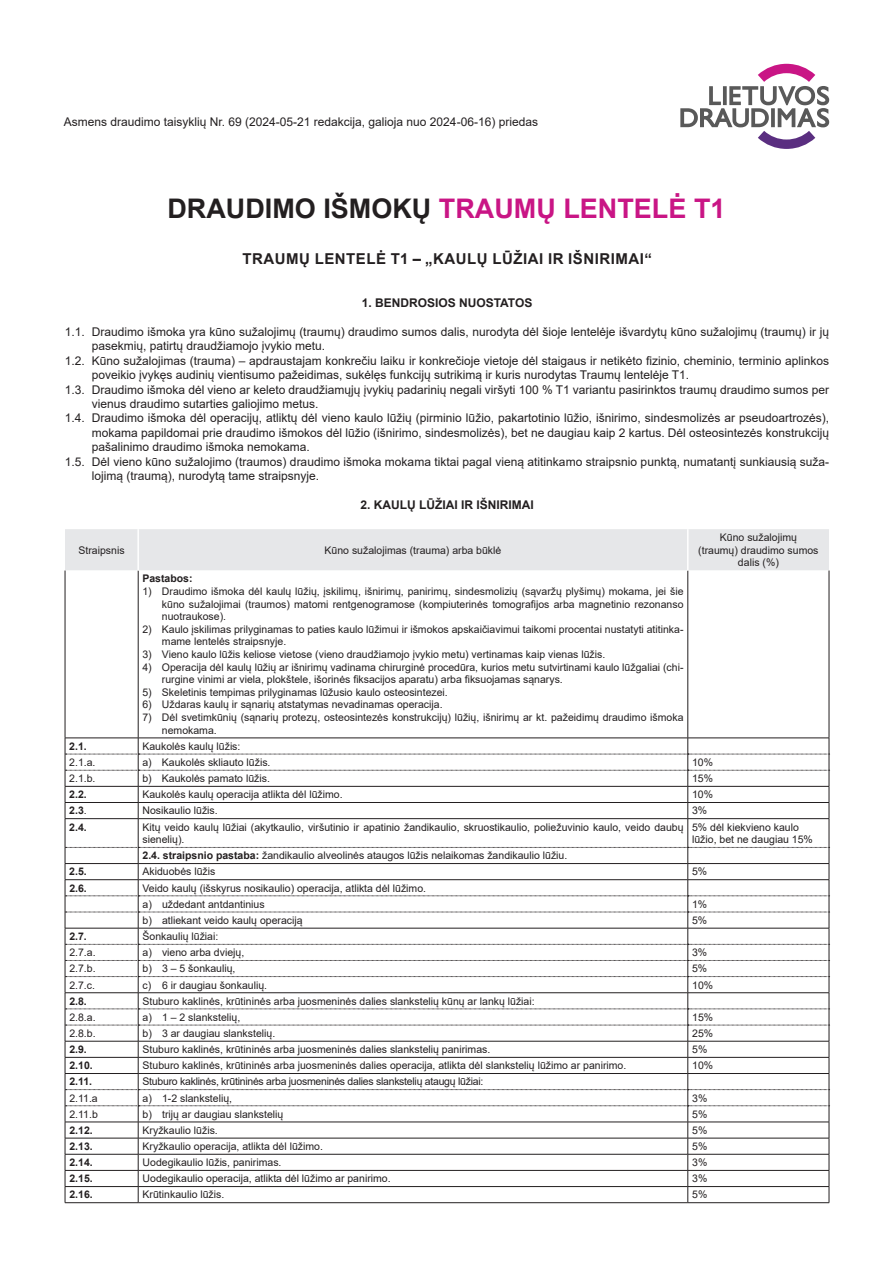
<style>
.page{position:relative;width:893px;height:1263px;background:#fff}
.page>*{position:absolute;margin:0;border:0;box-sizing:border-box;transform-origin:0 0}
.t1{font:700 27px "Arial";color:#c91585}
.t2{font:700 15px "Arial";letter-spacing:.035em;color:#231f20}
.t3{font:12px "Arial";color:#231f20}
.t4{font:700 12px "Arial";color:#231f20}
.t5{font:10.5px/12.6px "Arial";color:#231f20}
.t6{font:700 10.5px "Arial";color:#231f20}
.t7{font:10.5px "Arial";letter-spacing:-.025em;color:#231f20}
.s1{color:#231f20}
.s2{font-weight:400}
.s3{font-weight:700}
</style>
<div class="page">
<svg style="left:680px;top:64px;width:149px;height:85px"></svg>
<div style="left:65px;top:529px;width:764px;height:41px;background:#e6e7e9"></div>
<svg style="left:66px;top:570px;width:763px;height:168px"></svg>
<hr style="left:65px;top:570px;width:1px;height:168px;background:#231f20">
<hr style="left:138px;top:570px;width:1px;height:168px;background:#231f20">
<hr style="left:688px;top:570px;width:1px;height:168px;background:#231f20">
<hr style="left:829px;top:570px;width:1px;height:168px;background:#231f20">
<hr style="left:65px;top:1202px;width:73px;height:1px;background:#231f20">
<hr style="left:138px;top:1202px;width:550px;height:1px;background:#231f20">
<hr style="left:688px;top:1202px;width:141px;height:1px;background:#231f20">
<svg style="left:65px;top:738px;width:765px;height:464px"></svg>
<hr style="left:137px;top:529px;width:2px;height:41px;background:#fff">
<hr style="left:687px;top:529px;width:2px;height:41px;background:#fff">
<p class="t3" style="left:64px;top:113px;width:476px">Asmens draudimo taisyklių Nr. 69 (2024-05-21 redakcija, galioja nuo 2024-06-16) priedas</p>
<h1 class="t1" style="left:167px;top:189px;width:559px"><span class="s1">DRAUDIMO IŠMOKŲ</span> TRAUMŲ LENTELĖ T1</h1>
<h2 class="t2" style="left:242px;top:248px;width:411px">TRAUMŲ LENTELĖ T1 – „KAULŲ LŪŽIAI IR IŠNIRIMAI“</h2>
<p class="t4" style="left:362px;top:294px;width:172px">1. BENDROSIOS NUOSTATOS</p>
<p class="t3" style="left:65px;top:323px;width:766px">1.1. Draudimo išmoka yra kūno sužalojimų (traumų) draudimo sumos dalis, nurodyta dėl šioje lentelėje išvardytų kūno sužalojimų (traumų) ir jų</p>
<p class="t3" style="left:92px;top:338px;width:235px">pasekmių, patirtų draudžiamojo įvykio metu.</p>
<p class="t3" style="left:65px;top:352px;width:766px">1.2. Kūno sužalojimas (trauma) – apdraustajam konkrečiu laiku ir konkrečioje vietoje dėl staigaus ir netikėto fizinio, cheminio, terminio aplinkos</p>
<p class="t3" style="left:92px;top:367px;width:599px">poveikio įvykęs audinių vientisumo pažeidimas, sukėlęs funkcijų sutrikimą ir kuris nurodytas Traumų lentelėje T1.</p>
<p class="t3" style="left:65px;top:381px;width:766px">1.3. Draudimo išmoka dėl vieno ar keleto draudžiamųjų įvykių padarinių negali viršyti 100 % T1 variantu pasirinktos traumų draudimo sumos per</p>
<p class="t3" style="left:92px;top:395px;width:228px">vienus draudimo sutarties galiojimo metus.</p>
<p class="t3" style="left:65px;top:410px;width:766px">1.4. Draudimo išmoka dėl operacijų, atliktų dėl vieno kaulo lūžių (pirminio lūžio, pakartotinio lūžio, išnirimo, sindesmolizės ar pseudoartrozės),</p>
<p class="t3" style="left:92px;top:424px;width:739px">mokama papildomai prie draudimo išmokos dėl lūžio (išnirimo, sindesmolizės), bet ne daugiau kaip 2 kartus. Dėl osteosintezės konstrukcijų</p>
<p class="t3" style="left:92px;top:439px;width:220px">pašalinimo draudimo išmoka nemokama.</p>
<p class="t3" style="left:65px;top:453px;width:766px">1.5. Dėl vieno kūno sužalojimo (traumos) draudimo išmoka mokama tiktai pagal vieną atitinkamo straipsnio punktą, numatantį sunkiausią suža-</p>
<p class="t3" style="left:92px;top:467px;width:229px">lojimą (traumą), nurodytą tame straipsnyje.</p>
<p class="t4" style="left:360px;top:496px;width:175px">2. KAULŲ LŪŽIAI IR IŠNIRIMAI</p>
<p class="t5" style="left:79px;top:544px;width:48px">Straipsnis</p>
<p class="t5" style="left:325px;top:544px;width:178px">Kūno sužalojimas (trauma) arba būklė</p>
<p class="t5" style="left:698px;top:531px;width:122px;text-align:center">Kūno sužalojimų<br>(traumų) draudimo sumos dalis (%)</p>
<p class="t6" style="left:142px;top:571px;width:52px">Pastabos:</p>
<p class="t5" style="left:162px;top:585px;width:523px;text-align:justify;text-indent:-19px">1) Draudimo išmoka dėl kaulų lūžių, įskilimų, išnirimų, panirimų, sindesmolizių (sąvaržų plyšimų) mokama, jei šie kūno sužalojimai (traumos) matomi rentgenogramose (kompiuterinės tomografijos arba magnetinio rezonanso nuotraukose).</p>
<p class="t5" style="left:162px;top:623px;width:523px;text-indent:-19px">2) Kaulo įskilimas prilyginamas to paties kaulo lūžimui ir išmokos apskaičiavimui taikomi procentai nustatyti atitinka&shy;mame lentelės straipsnyje.</p>
<p class="t5" style="left:142px;top:648px;width:464px">3) Vieno kaulo lūžis keliose vietose (vieno draudžiamojo įvykio metu) vertinamas kaip vienas lūžis.</p>
<p class="t5" style="left:162px;top:661px;width:523px;text-indent:-19px">4) Operacija dėl kaulų lūžių ar išnirimų vadinama chirurginė procedūra, kurios metu sutvirtinami kaulo lūžgaliai (chi&shy;rurgine vinimi ar viela, plokštele, išorinės fiksacijos aparatu) arba fiksuojamas sąnarys.</p>
<p class="t5" style="left:142px;top:686px;width:307px">5) Skeletinis tempimas prilyginamas lūžusio kaulo osteosintezei.</p>
<p class="t5" style="left:142px;top:698px;width:302px">6) Uždaras kaulų ir sąnarių atstatymas nevadinamas operacija.</p>
<p class="t5" style="left:162px;top:711px;width:523px;text-indent:-19px">7) Dėl svetimkūnių (sąnarių protezų, osteosintezės konstrukcijų) lūžių, išnirimų ar kt. pažeidimų draudimo išmoka nemokama.</p>
<p class="t6" style="left:69px;top:739px;width:19px">2.1.</p>
<p class="t5" style="left:142px;top:740px;width:100px">Kaukolės kaulų lūžis:</p>
<p class="t5" style="left:69px;top:756px;width:28px">2.1.a.</p>
<p class="t5" style="left:142px;top:756px;width:130px">a) Kaukolės skliauto lūžis.</p>
<p class="t5" style="left:692px;top:756px;width:23px">10%</p>
<p class="t5" style="left:69px;top:772px;width:28px">2.1.b.</p>
<p class="t5" style="left:142px;top:772px;width:129px">b) Kaukolės pamato lūžis.</p>
<p class="t5" style="left:692px;top:772px;width:23px">15%</p>
<p class="t6" style="left:69px;top:787px;width:19px">2.2.</p>
<p class="t5" style="left:142px;top:788px;width:202px">Kaukolės kaulų operacija atlikta dėl lūžimo.</p>
<p class="t5" style="left:692px;top:788px;width:23px">10%</p>
<p class="t6" style="left:69px;top:803px;width:19px">2.3<span class="s2">.</span></p>
<p class="t5" style="left:142px;top:804px;width:77px">Nosikaulio lūžis.</p>
<p class="t5" style="left:692px;top:804px;width:17px">3%</p>
<p class="t6" style="left:69px;top:819px;width:19px">2.4.</p>
<p class="t5" style="left:142px;top:820px;width:543px">Kitų veido kaulų lūžiai (akytkaulio, viršutinio ir apatinio žandikaulio, skruostikaulio, poliežuvinio kaulo, veido daubų sienelių).</p>
<p class="t5" style="left:692px;top:820px;width:122px">5% dėl kiekvieno kaulo lūžio, bet ne daugiau 15%</p>
<p class="t5" style="left:142px;top:849px;width:426px"><span class="s3">2.4. straipsnio pastaba:</span> žandikaulio alveolinės ataugos lūžis nelaikomas žandikaulio lūžiu.</p>
<p class="t6" style="left:69px;top:864px;width:19px">2.5.</p>
<p class="t5" style="left:142px;top:865px;width:74px">Akiduobės lūžis</p>
<p class="t5" style="left:692px;top:865px;width:17px">5%</p>
<p class="t6" style="left:69px;top:880px;width:19px">2.6.</p>
<p class="t5" style="left:142px;top:880px;width:285px;line-height:16.2px">Veido kaulų (išskyrus nosikaulio) operacija, atlikta dėl lūžimo. a) uždedant antdantinius</p>
<p class="t5" style="left:692px;top:898px;width:17px">1%</p>
<p class="t5" style="left:142px;top:914px;width:162px">b) atliekant veido kaulų operaciją</p>
<p class="t5" style="left:692px;top:914px;width:17px">5%</p>
<p class="t6" style="left:69px;top:929px;width:19px">2.7.</p>
<p class="t5" style="left:143px;top:930px;width:77px">Šonkaulių lūžiai:</p>
<p class="t5" style="left:69px;top:946px;width:28px">2.7.a.</p>
<p class="t5" style="left:143px;top:946px;width:103px">a) vieno arba dviejų,</p>
<p class="t5" style="left:692px;top:946px;width:17px">3%</p>
<p class="t5" style="left:69px;top:962px;width:28px">2.7.b.</p>
<p class="t5" style="left:143px;top:962px;width:95px">b) 3 – 5 šonkaulių,</p>
<p class="t5" style="left:692px;top:962px;width:17px">5%</p>
<p class="t5" style="left:69px;top:978px;width:27px">2.7.c.</p>
<p class="t5" style="left:143px;top:978px;width:126px">c) 6 ir daugiau šonkaulių.</p>
<p class="t5" style="left:692px;top:978px;width:23px">10%</p>
<p class="t6" style="left:69px;top:993px;width:19px">2.8.</p>
<p class="t5" style="left:143px;top:994px;width:394px">Stuburo kaklinės, krūtininės arba juosmeninės dalies slankstelių kūnų ar lankų lūžiai:</p>
<p class="t5" style="left:69px;top:1011px;width:28px">2.8.a.</p>
<p class="t5" style="left:143px;top:1011px;width:99px">a) 1 – 2 slankstelių,</p>
<p class="t5" style="left:692px;top:1011px;width:23px">15%</p>
<p class="t5" style="left:69px;top:1027px;width:28px">2.8.b.</p>
<p class="t5" style="left:143px;top:1027px;width:134px">b) 3 ar daugiau slankstelių.</p>
<p class="t5" style="left:692px;top:1027px;width:23px">25%</p>
<p class="t6" style="left:69px;top:1042px;width:19px">2.9.</p>
<p class="t5" style="left:143px;top:1043px;width:349px">Stuburo kaklinės, krūtininės arba juosmeninės dalies slankstelių panirimas.</p>
<p class="t5" style="left:692px;top:1043px;width:17px">5%</p>
<p class="t6" style="left:69px;top:1058px;width:25px">2.10.</p>
<p class="t5" style="left:143px;top:1059px;width:485px">Stuburo kaklinės, krūtininės arba juosmeninės dalies operacija, atlikta dėl slankstelių lūžimo ar panirimo.</p>
<p class="t5" style="left:692px;top:1059px;width:23px">10%</p>
<p class="t6" style="left:69px;top:1074px;width:24px">2.11.</p>
<p class="t7" style="left:143px;top:1074px;width:342px">Stuburo kaklinės, krūtininės arba juosmeninės dalies slankstelių ataugų lūžiai:</p>
<p class="t5" style="left:69px;top:1091px;width:30px">2.11.a</p>
<p class="t5" style="left:143px;top:1091px;width:91px">a) 1-2 slankstelių,</p>
<p class="t5" style="left:692px;top:1091px;width:17px">3%</p>
<p class="t5" style="left:69px;top:1108px;width:30px">2.11.b</p>
<p class="t5" style="left:143px;top:1108px;width:142px">b) trijų ar daugiau slankstelių</p>
<p class="t5" style="left:692px;top:1108px;width:17px">5%</p>
<p class="t6" style="left:69px;top:1123px;width:25px">2.12.</p>
<p class="t5" style="left:143px;top:1124px;width:77px">Kryžkaulio lūžis.</p>
<p class="t5" style="left:692px;top:1124px;width:17px">5%</p>
<p class="t6" style="left:69px;top:1139px;width:25px">2.13.</p>
<p class="t5" style="left:143px;top:1140px;width:182px">Kryžkaulio operacija, atlikta dėl lūžimo.</p>
<p class="t5" style="left:692px;top:1140px;width:17px">5%</p>
<p class="t6" style="left:69px;top:1155px;width:25px">2.14.</p>
<p class="t5" style="left:143px;top:1156px;width:140px">Uodegikaulio lūžis, panirimas.</p>
<p class="t5" style="left:692px;top:1156px;width:17px">3%</p>
<p class="t6" style="left:69px;top:1171px;width:25px">2.15.</p>
<p class="t5" style="left:143px;top:1172px;width:249px">Uodegikaulio operacija, atlikta dėl lūžimo ar panirimo.</p>
<p class="t5" style="left:692px;top:1172px;width:17px">3%</p>
<p class="t6" style="left:69px;top:1187px;width:25px">2.16.</p>
<p class="t5" style="left:143px;top:1188px;width:83px">Krūtinkaulio lūžis.</p>
<p class="t5" style="left:692px;top:1188px;width:17px">5%</p>
</div>
